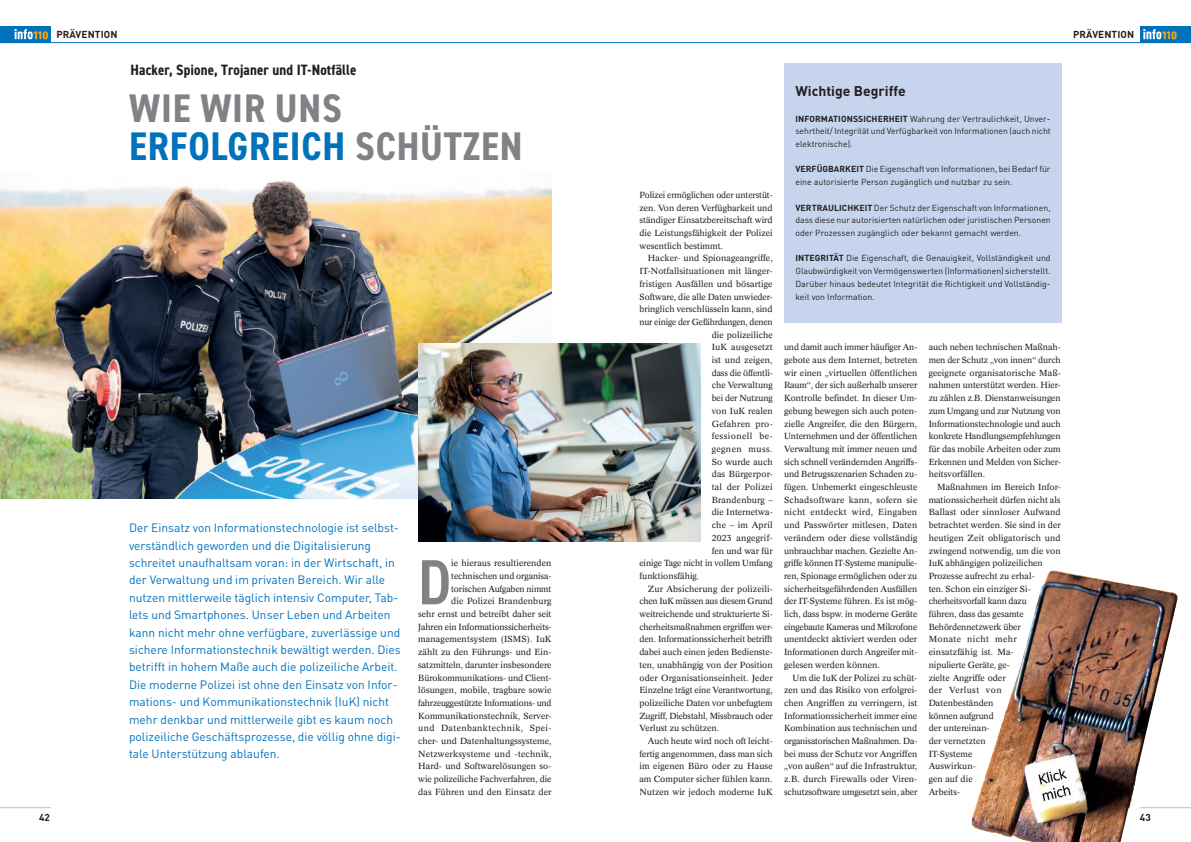
<style>
.page{position:relative;width:1191px;height:842px;background:#fff}
.page>*{position:absolute;margin:0;border:0;box-sizing:border-box;transform-origin:0 0}
._87_Conc_Initial_4_Z{font:600 condensed 63.9px "DIN2014";color:#808285}
.t1{font:700 condensed 40px "DIN2014";letter-spacing:.02em;color:#0072bc}
.t2{font:700 condensed 40px "DIN2014";letter-spacing:.02em;color:#808285}
._15_DIN_Narrow_bold{font:700 condensed 15px "DIN2014";letter-spacing:.01em;color:#231f20}
._8_7_DIN_Text{font:700 14px "DIN Pro";color:#231f20}
._12_DIN_Vorspann_bla{font:12px/17.4px "DIN Pro";color:#0072bc}
._43_Pagina_linksbünd{font:700 10px "DIN Pro";letter-spacing:.01em;color:#231f20}
._8_7_C_reg_block_Ein{font:8.7px/12.7px "Concorde CV";color:#231f20;text-align:justify}
._87_Conc_Initial_4_Z-2{font:8.7px/12.7px "Concorde CV";color:#231f20;text-align:right}
._8_7_DIN_Text-2{font:8.7px/12.7px "DIN Pro";color:#231f20;text-align:justify}
._8_7_C_reg_block_Ein-2{font:8.7px "Concorde CV";letter-spacing:-.02em;color:#231f20}
._8_7_C_reg_block_Ein-3{font:8.7px "Concorde CV";letter-spacing:.025em;color:#231f20}
._8_7_C_reg_block_Ein-4{font:8.7px "Concorde CV";letter-spacing:.045em;color:#231f20}
._8_7_C_reg_block_Ein-5{font:8.7px "Concorde CV";letter-spacing:.02em;color:#231f20}
.s1{color:#808285}
.s2{font-weight:700}
</style>
<div class="page">
<div style="left:0;top:27px;width:51px;height:16px;background:#0072bc"></div>
<svg style="left:15px;top:29px;width:33px;height:10px"></svg>
<hr style="left:0;top:42px;width:1191px;height:1px;background:#0072bc">
<div style="left:1140px;top:27px;width:51px;height:16px;background:#0072bc"></div>
<svg style="left:1143px;top:29px;width:33px;height:10px"></svg>
<hr style="left:0;top:807px;width:51px;height:1px;background:#bcbdc0">
<img style="left:971px;top:570px;width:220px;height:272px">
<img style="left:0;top:180px;width:551px;height:319px">
<img style="left:418px;top:343px;width:282px;height:198px">
<div style="left:784px;top:64px;width:278px;height:259px;background:#c6d5ed"></div>
<hr style="left:1140px;top:807px;width:51px;height:1px;background:#bcbdc0">
<p class="_43_Pagina_linksbünd" style="left:56px;top:28px;width:63px">PRÄVENTION</p>
<p class="_43_Pagina_linksbünd" style="left:1073px;top:28px;width:63px">PRÄVENTION</p>
<p class="_15_DIN_Narrow_bold" style="left:130px;top:60px;width:227px">Hacker, Spione, Trojaner und IT-Notfälle</p>
<p class="t2" style="left:129px;top:81px;width:214px">WIE WIR UNS</p>
<p class="t1" style="left:129px;top:119px;width:395px">ERFOLGREICH <span class="s1">SCHÜTZEN</span></p>
<p class="_43_Pagina_linksbünd" style="left:39px;top:810px;width:12px">42</p>
<p class="_12_DIN_Vorspann_bla" style="left:129px;top:519px;width:273px">Der Einsatz von Informationstechnologie ist selbst&shy;verständlich geworden und die Digitalisierung schreitet unaufhaltsam voran: in der Wirtschaft, in der Verwaltung und im privaten Bereich. Wir alle nutzen mittlerweile täglich intensiv Computer, Tab&shy;lets und Smartphones. Unser Leben und Arbeiten kann nicht mehr ohne verfügbare, zuverlässige und sichere Informationstechnik bewältigt werden. Dies betrifft in hohem Maße auch die polizeiliche Arbeit.<br>Die moderne Polizei ist ohne den Einsatz von Infor&shy;mations- und Kommunikationstechnik (IuK) nicht mehr denkbar und mittlerweile gibt es kaum noch polizeiliche Geschäftsprozesse, die völlig ohne digi&shy;tale Unterstützung ablaufen.</p>
<p class="_87_Conc_Initial_4_Z-2" style="left:418px;top:557px;width:135px">ie hieraus resultierenden technischen und organisa&shy;torischen Aufgaben nimmt<br>die Polizei Brandenburg<br>sehr ernst und betreibt daher seit<br>Jahren ein Informationssicherheits&shy;managementsystem (ISMS). IuK zählt zu den Führungs- und Ein&shy;satzmitteln, darunter insbesondere<br>Bürokommunikations- und Client&shy;lösungen, mobile, tragbare sowie fahrzeuggestützte Informations- und<br>Kommunikationstechnik, Server&shy;und Datenbanktechnik, Spei&shy;cher- und Datenhaltungssysteme,<br>Netzwerksysteme und -technik,<br>Hard- und Softwarelösungen so&shy;wie polizeiliche Fachverfahren, die das Führen und den Einsatz der</p>
<p class="_87_Conc_Initial_4_Z" style="left:418px;top:540px;width:35px">D</p>
<p class="_87_Conc_Initial_4_Z-2" style="left:639px;top:188px;width:135px;text-align:justify">Polizei ermöglichen oder unterstüt&shy;zen. Von deren Verfügbarkeit und ständiger Einsatzbereitschaft wird die Leistungsfähigkeit der Polizei wesentlich bestimmt.</p>
<p class="_8_7_C_reg_block_Ein" style="left:648px;top:252px;width:126px">Hacker- und Spionageangriffe,</p>
<p class="_8_7_C_reg_block_Ein" style="left:639px;top:264px;width:135px">IT-Notfallsituationen mit länger-</p>
<p class="_8_7_C_reg_block_Ein" style="left:639px;top:277px;width:135px">fristigen Ausfällen und bösartige</p>
<p class="_8_7_C_reg_block_Ein" style="left:639px;top:290px;width:135px">Software, die alle Daten unwieder-</p>
<p class="_8_7_C_reg_block_Ein" style="left:639px;top:303px;width:135px">bringlich verschlüsseln kann, sind</p>
<p class="_8_7_C_reg_block_Ein-2" style="left:639px;top:316px;width:135px">nur einige der Gefährdungen, denen</p>
<p class="_8_7_C_reg_block_Ein" style="left:711px;top:328px;width:62px">die polizeiliche</p>
<p class="_8_7_C_reg_block_Ein" style="left:711px;top:341px;width:62px">IuK ausgesetzt</p>
<p class="_8_7_C_reg_block_Ein" style="left:711px;top:353px;width:62px">ist und zeigen,</p>
<p class="_8_7_C_reg_block_Ein" style="left:711px;top:366px;width:62px">dass die öffentli-</p>
<p class="_8_7_C_reg_block_Ein" style="left:711px;top:379px;width:62px">che Verwaltung</p>
<p class="_8_7_C_reg_block_Ein" style="left:711px;top:391px;width:62px">bei der Nutzung</p>
<p class="_8_7_C_reg_block_Ein" style="left:711px;top:404px;width:62px">von IuK realen</p>
<p class="_8_7_C_reg_block_Ein-3" style="left:711px;top:418px;width:62px">Gefahren pro-</p>
<p class="_8_7_C_reg_block_Ein-4" style="left:711px;top:431px;width:62px">fessionell be-</p>
<p class="_8_7_C_reg_block_Ein-4" style="left:711px;top:443px;width:62px">gegnen muss.</p>
<p class="_8_7_C_reg_block_Ein" style="left:711px;top:455px;width:62px">So wurde auch</p>
<p class="_8_7_C_reg_block_Ein" style="left:711px;top:468px;width:62px">das Bürgerpor-</p>
<p class="_8_7_C_reg_block_Ein-5" style="left:711px;top:481px;width:62px">tal der Polizei</p>
<p class="_8_7_C_reg_block_Ein" style="left:711px;top:493px;width:62px">Brandenburg –</p>
<p class="_8_7_C_reg_block_Ein" style="left:711px;top:506px;width:62px">die Internetwa-</p>
<p class="_8_7_C_reg_block_Ein" style="left:711px;top:518px;width:62px">che – im April</p>
<p class="_8_7_C_reg_block_Ein-3" style="left:711px;top:532px;width:62px">2023 angegrif-</p>
<p class="_8_7_C_reg_block_Ein" style="left:711px;top:544px;width:62px">fen und war für</p>
<p class="_8_7_C_reg_block_Ein" style="left:639px;top:557px;width:135px">einige Tage nicht in vollem Umfang</p>
<p class="_8_7_C_reg_block_Ein" style="left:639px;top:569px;width:61px">funktionsfähig.</p>
<p class="_8_7_C_reg_block_Ein" style="left:639px;top:582px;width:135px;text-indent:9px">Zur Absicherung der polizeili&shy;chen IuK müssen aus diesem Grund weitreichende und strukturierte Si&shy;cherheitsmaßnahmen ergriffen wer&shy;den. Informationssicherheit betrifft dabei auch einen jeden Bedienste&shy;ten, unabhängig von der Position oder Organisationseinheit. Jeder Einzelne trägt eine Verantwortung, polizeiliche Daten vor unbefugtem Zugriff, Diebstahl, Missbrauch oder Verlust zu schützen.</p>
<p class="_8_7_C_reg_block_Ein" style="left:639px;top:734px;width:135px;text-indent:9px">Auch heute wird noch oft leicht&shy;fertig angenommen, dass man sich im eigenen Büro oder zu Hause am Computer sicher fühlen kann.<br>Nutzen wir jedoch moderne IuK</p>
<p class="_8_7_DIN_Text" style="left:795px;top:82px;width:112px">Wichtige Begriffe</p>
<p class="_8_7_DIN_Text-2" style="left:795px;top:112px;width:257px"><span class="s2">INFORMATIONSSICHERHEIT</span> Wahrung der Vertraulichkeit, Unver&shy;sehrtheit/ Integrität und Verfügbarkeit von Informationen (auch nicht elektronische).</p>
<p class="_8_7_DIN_Text-2" style="left:795px;top:163px;width:257px"><span class="s2">VERFÜGBARKEIT</span> Die Eigenschaft von Informationen, bei Bedarf für eine autorisierte Person zugänglich und nutzbar zu sein.</p>
<p class="_8_7_DIN_Text-2" style="left:795px;top:201px;width:257px"><span class="s2">VERTRAULICHKEIT</span> Der Schutz der Eigenschaft von Informationen, dass diese nur autorisierten natürlichen oder juristischen Personen oder Prozessen zugänglich oder bekannt gemacht werden.</p>
<p class="_8_7_DIN_Text-2" style="left:795px;top:252px;width:257px"><span class="s2">INTEGRITÄT</span> Die Eigenschaft, die Genauigkeit, Vollständigkeit und Glaubwürdigkeit von Vermögenswerten (Informationen) sicherstellt.<br>Darüber hinaus bedeutet Integrität die Richtigkeit und Vollständig&shy;keit von Information.</p>
<p class="_8_7_C_reg_block_Ein" style="left:784px;top:341px;width:135px">und damit auch immer häufiger An&shy;gebote aus dem Internet, betreten wir einen „virtuellen öffentlichen Raum“, der sich außerhalb unserer Kontrolle befindet. In dieser Um&shy;gebung bewegen sich auch poten&shy;zielle Angreifer, die den Bürgern, Unternehmen und der öffentlichen Verwaltung mit immer neuen und sich schnell verändernden Angriffs&shy;und Betrugsszenarien Schaden zu&shy;fügen. Unbemerkt eingeschleuste Schadsoftware kann, sofern sie nicht entdeckt wird, Eingaben und Passwörter mitlesen, Daten verändern oder diese vollständig unbrauchbar machen. Gezielte An&shy;griffe können IT-Systeme manipulie&shy;ren, Spionage ermöglichen oder zu sicherheitsgefährdenden Ausfällen der IT-Systeme führen. Es ist mög&shy;lich, dass bspw. in moderne Geräte eingebaute Kameras und Mikrofone unentdeckt aktiviert werden oder Informationen durch Angreifer mit&shy;gelesen werden können.</p>
<p class="_8_7_C_reg_block_Ein" style="left:784px;top:671px;width:135px;text-indent:9px">Um die IuK der Polizei zu schüt&shy;zen und das Risiko von erfolgrei&shy;chen Angriffen zu verringern, ist Informationssicherheit immer eine Kombination aus technischen und organisatorischen Maßnahmen. Da&shy;bei muss der Schutz vor Angriffen „von außen“ auf die Infrastruktur, z.B. durch Firewalls oder Viren&shy;schutzsoftware umgesetzt sein, aber</p>
<p class="_8_7_C_reg_block_Ein" style="left:928px;top:341px;width:134px">auch neben technischen Maßnah&shy;men der Schutz „von innen“ durch geeignete organisatorische Maß&shy;nahmen unterstützt werden. Hier&shy;zu zählen z.B. Dienstanweisungen zum Umgang und zur Nutzung von Informationstechnologie und auch konkrete Handlungsempfehlungen für das mobile Arbeiten oder zum Erkennen und Melden von Sicher&shy;heitsvorfällen.</p>
<p class="_8_7_C_reg_block_Ein" style="left:928px;top:480px;width:134px;text-align:left;text-indent:9px">Maßnahmen im Bereich Infor&shy;mationssicherheit dürfen nicht als<br>Ballast oder sinnloser Aufwand betrachtet werden. Sie sind in der heutigen Zeit obligatorisch und zwingend notwendig, um die von<br>IuK abhängigen polizeilichen<br>Prozesse aufrecht zu erhal-<br>ten. Schon ein einziger Si&shy;cherheitsvorfall kann dazu<br>führen, dass das gesamte<br>Behördennetzwerk über<br>Monate nicht mehr einsatzfähig ist. Ma-<br>nipulierte Geräte, ge-<br>zielte Angriffe oder<br>der Verlust von<br>Datenbeständen<br>können aufgrund<br>der untereinan-<br>der vernetzten<br>IT-Systeme<br>Auswirkun-<br>gen auf die<br>Arbeits-</p>
<p class="_43_Pagina_linksbünd" style="left:1140px;top:810px;width:12px">43</p>
</div>
